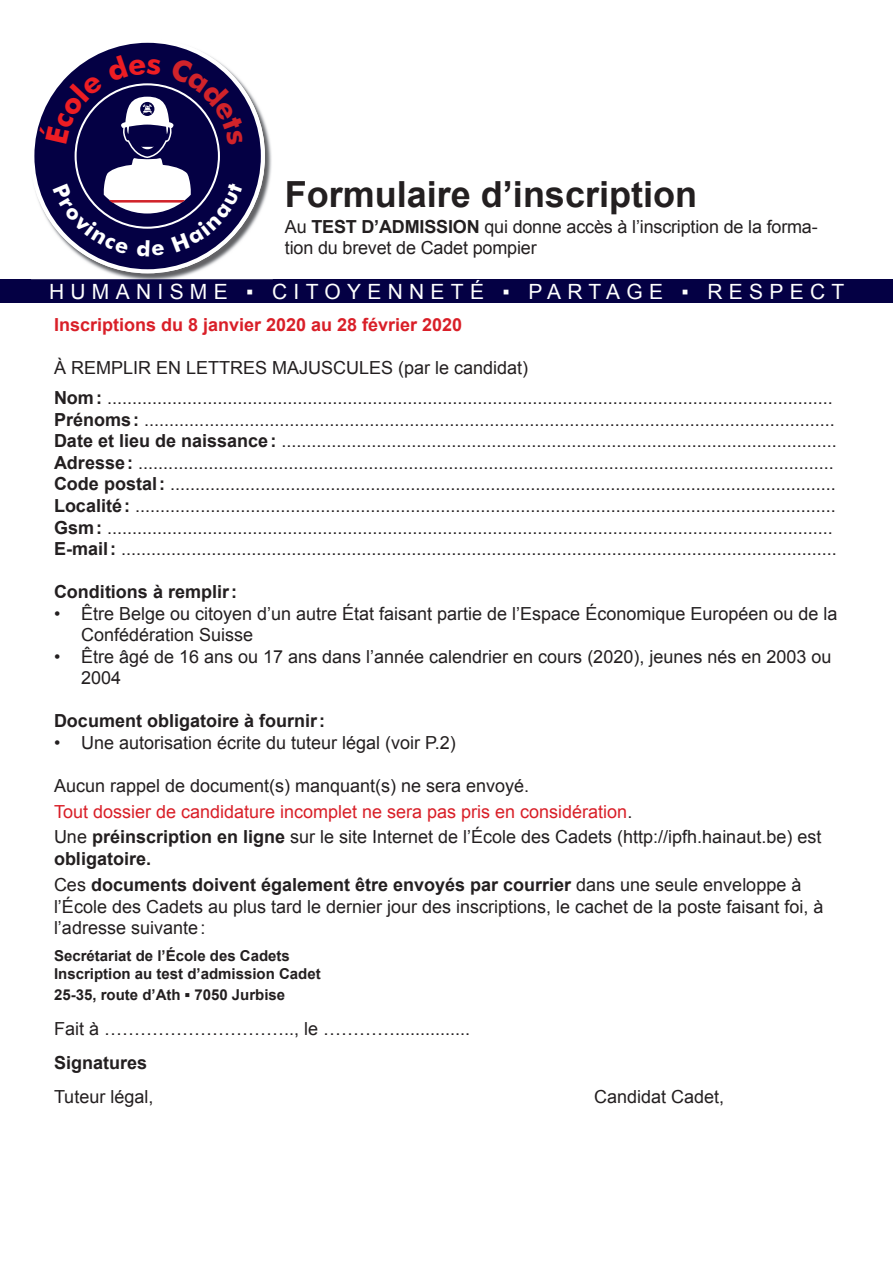
<style>
.page{position:relative;width:893px;height:1263px;background:#fff}
.page>*{position:absolute;margin:0;border:0;box-sizing:border-box;transform-origin:0 0}
.t1{font:700 36px "Arial";color:#231f20}
.t2{font:21px "Arial";letter-spacing:.3em;color:#fff}
.t3{font:18px/21.6px "Arial";color:#231f20}
.t4{font:700 18px/25.8px "Arial";color:#231f20}
.t5{font:700 18px "Arial";color:#d91f28}
.t6{font:700 15px/18px "Arial";color:#231f20}
.s1{font-weight:700}
.s2{color:#d91f28}
.s3{font-weight:400}
</style>
<div class="page">
<div style="left:0;top:279px;width:893px;height:24px;background:#040044"></div>
<img style="left:31px;top:122px;width:241px;height:158px">
<svg style="left:31px;top:42px;width:234px;height:231px"></svg>
<svg style="left:38px;top:55px;width:205px;height:202px"></svg>
<h1 class="t1" style="left:285px;top:170px;width:414px">Formulaire d’inscription</h1>
<p class="t3" style="left:285px;top:216px;width:534px">Au <span class="s1">TEST D’ADMISSION</span> qui donne accès à l’inscription de la forma&shy;tion du brevet de Cadet pompier</p>
<p class="t2" style="left:49px;top:278px;width:797px">HUMANISME ▪ CITOYENNETÉ ▪ PARTAGE ▪ RESPECT</p>
<p class="t5" style="left:54px;top:313px;width:410px">Inscriptions du 8 janvier 2020 au 28 février 2020</p>
<p class="t3" style="left:54px;top:353px;width:780px;line-height:30.2px">À REMPLIR EN LETTRES MAJUSCULES (par le candidat)<br><span class="s1">Nom :</span> .................................................................................................................................................</p>
<p class="t3" style="left:54px;top:409px;width:784px"><span class="s1">Prénoms :</span> ..........................................................................................................................................<br><span class="s1">Date et lieu de naissance :</span> ...............................................................................................................<br><span class="s1">Adresse :</span> ...........................................................................................................................................<br><span class="s1">Code postal :</span> .....................................................................................................................................<br><span class="s1">Localité :</span> ............................................................................................................................................<br><span class="s1">Gsm :</span> .................................................................................................................................................<br><span class="s1">E-mail :</span> ...............................................................................................................................................</p>
<p class="t4" style="left:54px;top:579px;width:185px">Conditions à remplir :</p>
<p class="t3" style="left:81px;top:603px;width:758px;text-indent:-27px">• Être Belge ou citoyen d’un autre État faisant partie de l’Espace Économique Européen ou de la<br>Confédération Suisse</p>
<p class="t3" style="left:81px;top:646px;width:752px;text-indent:-27px">• Être âgé de 16 ans ou 17 ans dans l’année calendrier en cours (2020), jeunes nés en 2003 ou<br>2004</p>
<p class="t4" style="left:54px;top:709px;width:273px">Document obligatoire à fournir :</p>
<p class="t3" style="left:54px;top:732px;width:403px">• Une autorisation écrite du tuteur légal (voir P.2)</p>
<p class="t3" style="left:54px;top:773px;width:769px;line-height:25.8px">Aucun rappel de document(s) manquant(s) ne sera envoyé.<br><span class="s2">Tout dossier de candidature incomplet ne sera pas pris en considération</span>.<br>Une <span class="s1">préinscription en ligne</span> sur le site Internet de l’École des Cadets (http://ipfh.hainaut.be) est</p>
<p class="t4" style="left:54px;top:846px;width:749px">obligatoire.<br><span class="s3">Ces</span> documents doivent également être envoyés par courrier <span class="s3">dans une seule enveloppe à</span></p>
<p class="t3" style="left:54px;top:895px;width:771px">l’École des Cadets au plus tard le dernier jour des inscriptions, le cachet de la poste faisant foi, à l’adresse suivante :</p>
<p class="t6" style="left:54px;top:947px;width:268px">Secrétariat de l’École des Cadets<br>Inscription au test d’admission Cadet</p>
<p class="t6" style="left:54px;top:986px;width:233px">25-35, route d’Ath ▪ 7050 Jurbise</p>
<p class="t3" style="left:54px;top:1018px;width:418px">Fait à ………………………….., le …………...............</p>
<p class="t4" style="left:54px;top:1050px;width:95px">Signatures</p>
<p class="t3" style="left:54px;top:1086px;width:101px">Tuteur légal,</p>
<p class="t3" style="left:594px;top:1086px;width:132px">Candidat Cadet,</p>
</div>
